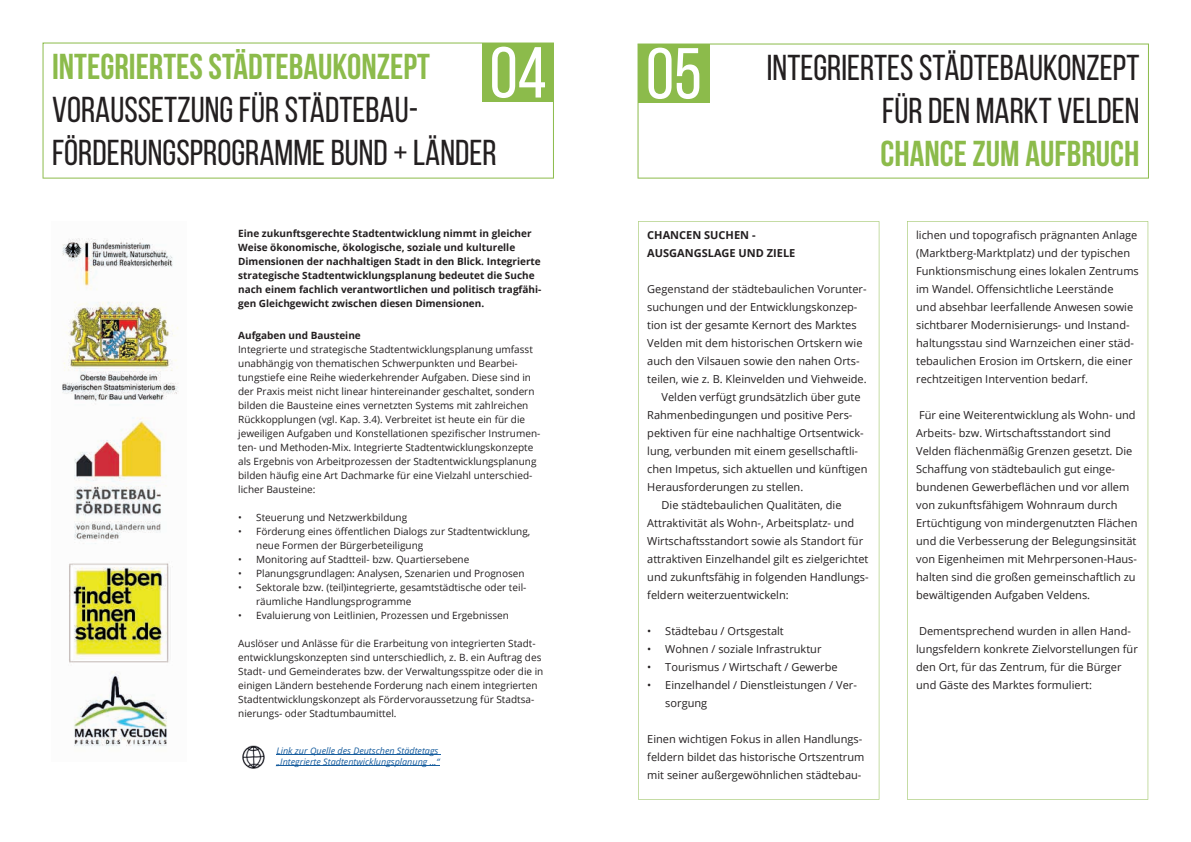
<style>
.page{position:relative;width:1191px;height:842px;background:#fff}
.page>*{position:absolute;margin:0;border:0;box-sizing:border-box;transform-origin:0 0}
.t1{font:72px "Bebas Neue";color:#fff}
.t2{font:36px/43.2px "Bebas Neue";color:#231f20}
.t3{font:700 36px "Bebas Neue";color:#8cbb4b}
.t4{font:11px/18px "Open Sans";color:#231f20}
.t5{font:700 11px/18px "Open Sans";color:#231f20}
.t6{font:10px/14px "Open Sans";color:#231f20}
.t7{font:700 10px/14px "Open Sans";color:#231f20}
.t8{font:italic 9px/10.8px "Open Sans";color:#175d9e}
</style>
<div class="page">
<img style="left:62px;top:238px;width:117px;height:509px">
<svg style="left:43px;top:43px;width:511px;height:136px"></svg>
<div style="left:482px;top:44px;width:72px;height:58px;background:#8cbb4b"></div>
<svg style="left:637px;top:44px;width:512px;height:135px"></svg>
<div style="left:638px;top:45px;width:72px;height:58px;background:#8cbb4b"></div>
<svg style="left:638px;top:221px;width:241px;height:579px"></svg>
<svg style="left:907px;top:221px;width:241px;height:579px"></svg>
<img style="left:242px;top:745px;width:23px;height:24px">
<hr style="left:276px;top:754px;width:165px;height:1px;background:#175d9e">
<hr style="left:276px;top:765px;width:164px;height:1px;background:#175d9e">
<h1 class="t1" style="left:489px;top:34px;width:58px">04</h1>
<h2 class="t2" style="left:767px;top:46px;width:374px;text-align:right">INTEGRIERTES STÄDTEBAUKONZEPT<br>FÜR DEN MARKT VELDEN</h2>
<h2 class="t3" style="left:880px;top:134px;width:260px">CHANCE ZUM AUFBRUCH</h2>
<h1 class="t1" style="left:646px;top:35px;width:57px">05</h1>
<h2 class="t3" style="left:52px;top:47px;width:379px">INTEGRIERTES STÄDTEBAUKONZEPT</h2>
<h2 class="t2" style="left:52px;top:88px;width:446px">VORAUSSETZUNG FÜR STÄDTEBAU-<br>FÖRDERUNGSPROGRAMME BUND + LÄNDER</h2>
<p class="t7" style="left:238px;top:226px;width:305px">Eine zukunftsgerechte Stadtentwicklung nimmt in gleicher Weise ökonomische, ökologische, soziale und kulturelle Dimensionen der nachhaltigen Stadt in den Blick. Integrierte strategische Stadtentwicklungsplanung bedeutet die Suche nach einem fachlich verantwortlichen und politisch tragfähi&shy;gen Gleichgewicht zwischen diesen Dimensionen.</p>
<p class="t7" style="left:238px;top:328px;width:124px">Aufgaben und Bausteine</p>
<p class="t6" style="left:238px;top:342px;width:304px">Integrierte und strategische Stadtentwicklungsplanung umfasst unabhängig von thematischen Schwerpunkten und Bearbei&shy;tungstiefe eine Reihe wiederkehrender Aufgaben. Diese sind in der Praxis meist nicht linear hintereinander geschaltet, sondern bilden die Bausteine eines vernetzten Systems mit zahlreichen Rückkopplungen (vgl. Kap. 3.4). Verbreitet ist heute ein für die jeweiligen Aufgaben und Konstellationen spezifischer Instrumen&shy;ten- und Methoden-Mix. Integrierte Stadtentwicklungskonzepte als Ergebnis von Arbeitprozessen der Stadtentwicklungsplanung bilden häufig eine Art Dachmarke für eine Vielzahl unterschied&shy;licher Bausteine:</p>
<p class="t6" style="left:238px;top:510px;width:170px">• Steuerung und Netzwerkbildung</p>
<p class="t6" style="left:256px;top:524px;width:276px;text-indent:-18px">• Förderung eines öffentlichen Dialogs zur Stadtentwicklung, neue Formen der Bürgerbeteiligung</p>
<p class="t6" style="left:238px;top:552px;width:233px">• Monitoring auf Stadtteil- bzw. Quartiersebene</p>
<p class="t6" style="left:238px;top:566px;width:288px">• Planungsgrundlagen: Analysen, Szenarien und Prognosen</p>
<p class="t6" style="left:256px;top:580px;width:272px;text-indent:-18px">• Sektorale bzw. (teil)integrierte, gesamtstädtische oder teil&shy;räumliche Handlungsprogramme</p>
<p class="t6" style="left:238px;top:608px;width:272px">• Evaluierung von Leitlinien, Prozessen und Ergebnissen</p>
<p class="t6" style="left:238px;top:636px;width:307px">Auslöser und Anlässe für die Erarbeitung von integrierten Stadt&shy;entwicklungskonzepten sind unterschiedlich, z. B. ein Auftrag des Stadt- und Gemeinderates bzw. der Verwaltungsspitze oder die in einigen Ländern bestehende Forderung nach einem integrierten Stadtentwicklungskonzept als Fördervoraussetzung für Stadtsa&shy;nierungs- oder Stadtumbaumittel.</p>
<p class="t8" style="left:276px;top:745px;width:165px">Link zur Quelle des Deutschen Städtetags „Integrierte Stadtentwicklungsplanung ...“</p>
<p class="t5" style="left:647px;top:225px;width:150px">CHANCEN SUCHEN -<br>AUSGANGSLAGE UND ZIELE</p>
<p class="t4" style="left:647px;top:279px;width:221px">Gegenstand der städtebaulichen Vorunter-</p>
<p class="t4" style="left:647px;top:297px;width:212px">suchungen und der Entwicklungskonzep-</p>
<p class="t4" style="left:647px;top:315px;width:211px">tion ist der gesamte Kernort des Marktes</p>
<p class="t4" style="left:647px;top:333px;width:217px">Velden mit dem historischen Ortskern wie</p>
<p class="t4" style="left:647px;top:351px;width:214px">auch den Vilsauen sowie den nahen Orts-</p>
<p class="t4" style="left:647px;top:369px;width:221px">teilen, wie z. B. Kleinvelden und Viehweide.</p>
<p class="t4" style="left:661px;top:387px;width:200px">Velden verfügt grundsätzlich über gute</p>
<p class="t4" style="left:647px;top:405px;width:207px">Rahmenbedingungen und positive Pers-</p>
<p class="t4" style="left:647px;top:423px;width:218px">pektiven für eine nachhaltige Ortsentwick-</p>
<p class="t4" style="left:647px;top:441px;width:212px">lung, verbunden mit einem gesellschaftli-</p>
<p class="t4" style="left:647px;top:459px;width:222px">chen Impetus, sich aktuellen und künftigen</p>
<p class="t4" style="left:647px;top:477px;width:157px">Herausforderungen zu stellen.</p>
<p class="t4" style="left:661px;top:495px;width:181px">Die städtebaulichen Qualitäten, die</p>
<p class="t4" style="left:647px;top:513px;width:208px">Attraktivität als Wohn-, Arbeitsplatz- und</p>
<p class="t4" style="left:647px;top:531px;width:217px">Wirtschaftsstandort sowie als Standort für</p>
<p class="t4" style="left:647px;top:549px;width:223px">attraktiven Einzelhandel gilt es zielgerichtet</p>
<p class="t4" style="left:647px;top:567px;width:223px">und zukunftsfähig in folgenden Handlungs-</p>
<p class="t4" style="left:647px;top:585px;width:143px">feldern weiterzuentwickeln:</p>
<p class="t4" style="left:647px;top:621px;width:138px">• Städtebau / Ortsgestalt</p>
<p class="t4" style="left:647px;top:639px;width:176px">• Wohnen / soziale Infrastruktur</p>
<p class="t4" style="left:647px;top:657px;width:192px">• Tourismus / Wirtschaft / Gewerbe</p>
<p class="t4" style="left:665px;top:675px;width:193px;text-indent:-18px">• Einzelhandel / Dienstleistungen / Ver&shy;sorgung</p>
<p class="t4" style="left:647px;top:729px;width:219px">Einen wichtigen Fokus in allen Handlungs&shy;feldern bildet das historische Ortszentrum mit seiner außergewöhnlichen städtebau-</p>
<p class="t4" style="left:916px;top:225px;width:224px">lichen und topografisch prägnanten Anlage (Marktberg-Marktplatz) und der typischen Funktionsmischung eines lokalen Zentrums im Wandel. Offensichtliche Leerstände<br>und absehbar leerfallende Anwesen sowie sichtbarer Modernisierungs- und Instand&shy;haltungsstau sind Warnzeichen einer städ&shy;tebaulichen Erosion im Ortskern, die einer rechtzeitigen Intervention bedarf.</p>
<p class="t4" style="left:916px;top:405px;width:223px">Für eine Weiterentwicklung als Wohn- und Arbeits- bzw. Wirtschaftsstandort sind Velden flächenmäßig Grenzen gesetzt. Die Schaffung von städtebaulich gut einge&shy;bundenen Gewerbeflächen und vor allem von zukunftsfähigem Wohnraum durch Ertüchtigung von mindergenutzten Flächen und die Verbesserung der Belegungsinsität von Eigenheimen mit Mehrpersonen-Haus&shy;halten sind die großen gemeinschaftlich zu bewältigenden Aufgaben Veldens.</p>
<p class="t4" style="left:916px;top:621px;width:223px">Dementsprechend wurden in allen Hand&shy;lungsfeldern konkrete Zielvorstellungen für den Ort, für das Zentrum, für die Bürger und Gäste des Marktes formuliert:</p>
</div>
